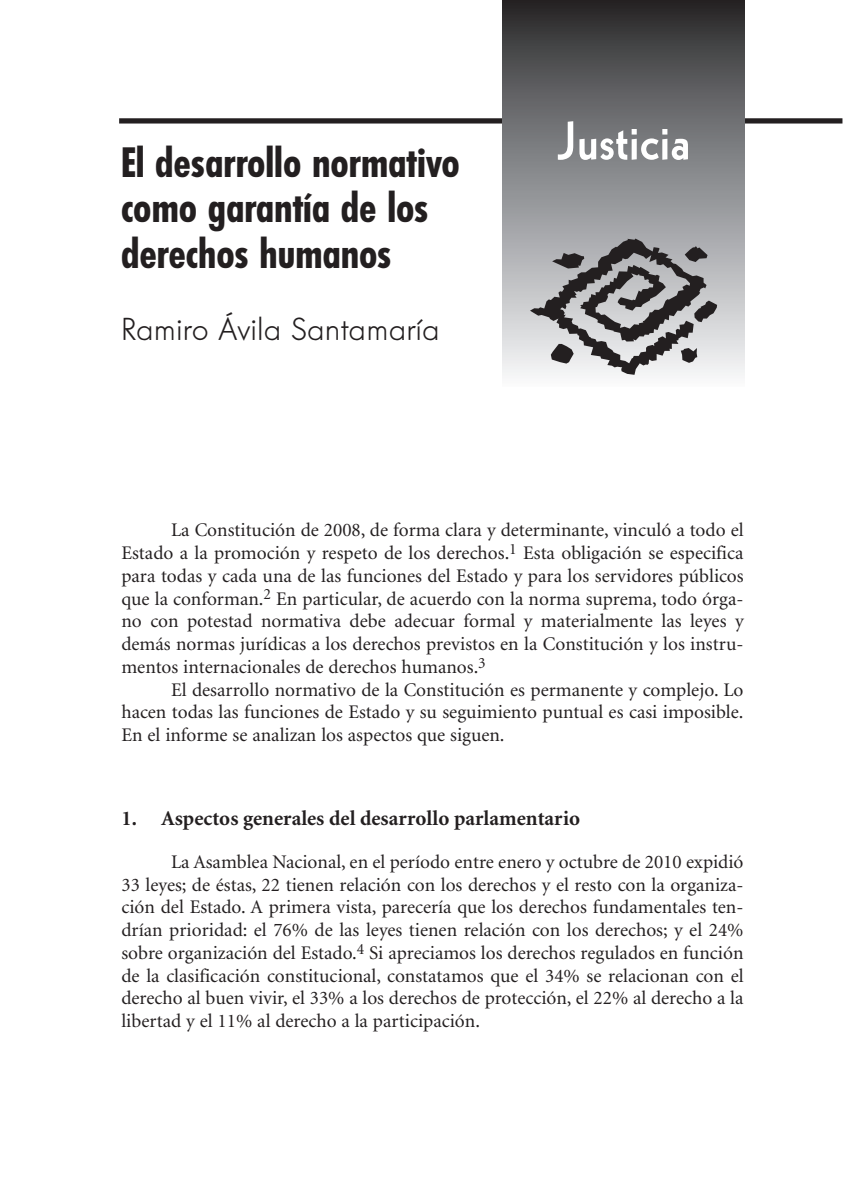
<style>
.page{position:relative;width:844px;height:1191px;background:#fff}
.page>*{position:absolute;margin:0;border:0;box-sizing:border-box;transform-origin:0 0}
.t1{font:52.5px "Geometric 231 BT Bold C";color:#fff}
.t2{font:700 42px/45.5px "Futura Condensed BQ";color:#231f20}
.t3{font:300 31.5px "Futura BQ";color:#231f20}
.t4{font:700 21px "Minion";color:#231f20}
.t5{font:19.25px/22.8px "Minion";color:#231f20;text-align:justify}
</style>
<div class="page">
<div style="left:119px;top:118px;width:723px;height:5px;background:#231f20"></div>
<div style="left:502px;top:0;width:242px;height:386px;background:linear-gradient(to bottom,#2c2c2e,#f8fafc)"></div>
<svg style="left:530px;top:238px;width:187px;height:137px;background:#959496"></svg>
<h2 class="t2" style="left:121px;top:140px;width:340px">El desarrollo normativo como garantía de los derechos humanos</h2>
<h3 class="t3" style="left:121px;top:312px;width:320px">Ramiro Ávila Santamaría</h3>
<h1 class="t1" style="left:556px;top:122px;width:135px">Justicia</h1>
<p class="t5" style="left:121px;top:520px;width:623px;text-indent:50px">La Constitución de 2008, de forma clara y determinante, vinculó a todo el Estado a la promoción y respeto de los derechos.<sup>1</sup> Esta obligación se especifica para todas y cada una de las funciones del Estado y para los servidores públicos que la conforman.<sup>2</sup> En particular, de acuerdo con la norma suprema, todo órga&shy;no con potestad normativa debe adecuar formal y materialmente las leyes y demás normas jurídicas a los derechos previstos en la Constitución y los instru&shy;mentos internacionales de derechos humanos.<sup>3</sup></p>
<p class="t5" style="left:121px;top:679px;width:623px;text-indent:50px">El desarrollo normativo de la Constitución es permanente y complejo. Lo hacen todas las funciones de Estado y su seguimiento puntual es casi imposible.<br>En el informe se analizan los aspectos que siguen.</p>
<p class="t4" style="left:121px;top:810px;width:460px">1. Aspectos generales del desarrollo parlamentario</p>
<p class="t5" style="left:121px;top:851px;width:623px;text-indent:50px">La Asamblea Nacional, en el período entre enero y octubre de 2010 expidió 33 leyes; de éstas, 22 tienen relación con los derechos y el resto con la organiza&shy;ción del Estado. A primera vista, parecería que los derechos fundamentales ten&shy;drían prioridad: el 76% de las leyes tienen relación con los derechos; y el 24% sobre organización del Estado.<sup>4</sup> Si apreciamos los derechos regulados en función de la clasificación constitucional, constatamos que el 34% se relacionan con el derecho al buen vivir, el 33% a los derechos de protección, el 22% al derecho a la libertad y el 11% al derecho a la participación.</p>
</div>
